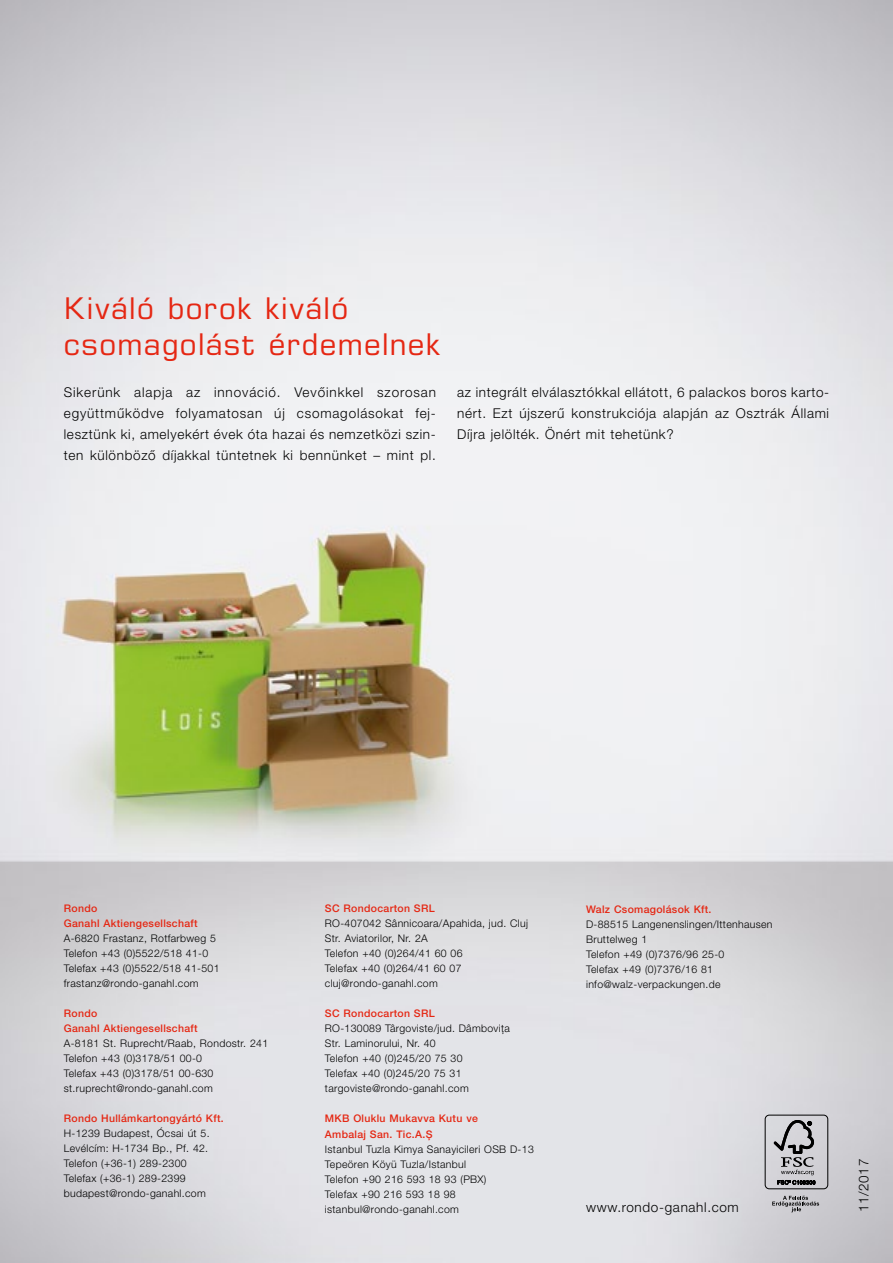
<style>
.page{position:relative;width:893px;height:1263px;background:#fff}
.page>*{position:absolute;margin:0;border:0;box-sizing:border-box;transform-origin:0 0}
.t1{font:30px/36px "Eurostile LT Pro";letter-spacing:.045em;color:#e52713}
.t2{font:300 13.5px/21px "Helvetica Neue LT Pro";letter-spacing:.05em;color:#000;text-align:justify}
.t3{font:300 10.5px/15px "Helvetica Neue LT Pro";letter-spacing:.03em;color:#000}
.t4{font:500 10.5px/15px "Helvetica Neue LT Pro";letter-spacing:.03em;color:#e52713}
</style>
<div class="page">
<img style="left:0;top:0;width:893px;height:1263px">
<div style="left:765px;top:1115px;width:63px;height:74px;border:1px solid #000;border-radius:4px"></div>
<svg style="left:774px;top:1120px;width:41px;height:64px;background:#9e9ea1"></svg>
<svg style="left:772px;top:1196px;width:47px;height:16px"></svg>
<h1 class="t1" style="left:64px;top:290px;width:378px">Kiváló borok kiváló csomagolást érdemelnek</h1>
<p class="t2" style="left:64px;top:381px;width:374px">Sikerünk alapja az innováció. Vevőinkkel szorosan együttműködve folyamatosan új csomagolásokat fej&shy;lesztünk ki, amelyekért évek óta hazai és nemzetközi szin&shy;ten különböző díjakkal tüntetnek ki bennünket – mint pl.</p>
<p class="t2" style="left:457px;top:381px;width:374px">az integrált elválasztókkal ellátott, 6 palackos boros karto&shy;nért. Ezt újszerű konstrukciója alapján az Osztrák Állami Díjra jelölték. Önért mit tehetünk?</p>
<p class="t4" style="left:64px;top:901px;width:135px">Rondo<br>Ganahl Aktiengesellschaft</p>
<p class="t3" style="left:64px;top:931px;width:157px">A-6820 Frastanz, Rotfarbweg 5<br>Telefon +43 (0)5522/518 41-0<br>Telefax +43 (0)5522/518 41-501 frastanz@rondo-ganahl.com</p>
<p class="t4" style="left:64px;top:1006px;width:135px">Rondo<br>Ganahl Aktiengesellschaft</p>
<p class="t3" style="left:64px;top:1036px;width:206px">A-8181 St. Ruprecht/Raab, Rondostr. 241<br>Telefon +43 (0)3178/51 00-0<br>Telefax +43 (0)3178/51 00-630 st.ruprecht@rondo-ganahl.com</p>
<p class="t4" style="left:64px;top:1111px;width:161px">Rondo Hullámkartongyártó Kft.</p>
<p class="t3" style="left:64px;top:1126px;width:147px">H-1239 Budapest, Ócsai út 5.<br>Levélcím: H-1734 Bp., Pf. 42.<br>Telefon (+36-1) 289-2300<br>Telefax (+36-1) 289-2399 budapest@rondo-ganahl.com</p>
<p class="t4" style="left:325px;top:901px;width:111px">SC Rondocarton SRL</p>
<p class="t3" style="left:325px;top:916px;width:205px">RO-407042 Sânnicoara/Apahida, jud. Cluj<br>Str. Aviatorilor, Nr. 2A<br>Telefon +40 (0)264/41 60 06<br>Telefax +40 (0)264/41 60 07 cluj@rondo-ganahl.com</p>
<p class="t4" style="left:325px;top:1006px;width:111px">SC Rondocarton SRL</p>
<p class="t3" style="left:325px;top:1021px;width:186px">RO-130089 Târgoviste/jud. Dâmboviţa<br>Str. Laminorului, Nr. 40<br>Telefon +40 (0)245/20 75 30<br>Telefax +40 (0)245/20 75 31 targoviste@rondo-ganahl.com</p>
<p class="t4" style="left:325px;top:1111px;width:154px">MKB Oluklu Mukavva Kutu ve<br>Ambalaj San. Tic.A.Ş</p>
<p class="t3" style="left:325px;top:1141px;width:210px">Istanbul Tuzla Kimya Sanayicileri OSB D-13<br>Tepeören Köyü Tuzla/Istanbul<br>Telefon +90 216 593 18 93 (PBX)<br>Telefax +90 216 593 18 98 istanbul@rondo-ganahl.com</p>
<p class="t4" style="left:586px;top:901px;width:127px">Walz Csomagolások Kft.</p>
<p class="t3" style="left:586px;top:916px;width:188px">D-88515 Langenenslingen/Ittenhausen<br>Bruttelweg 1<br>Telefon +49 (0)7376/96 25-0<br>Telefax +49 (0)7376/16 81 info@walz-verpackungen.de</p>
<p class="t2" style="left:586px;top:1197px;width:154px">www.rondo-ganahl.com</p>
<p class="t2" style="left:853px;top:1212px;width:55px;rotate:-90deg">11/2017</p>
</div>
